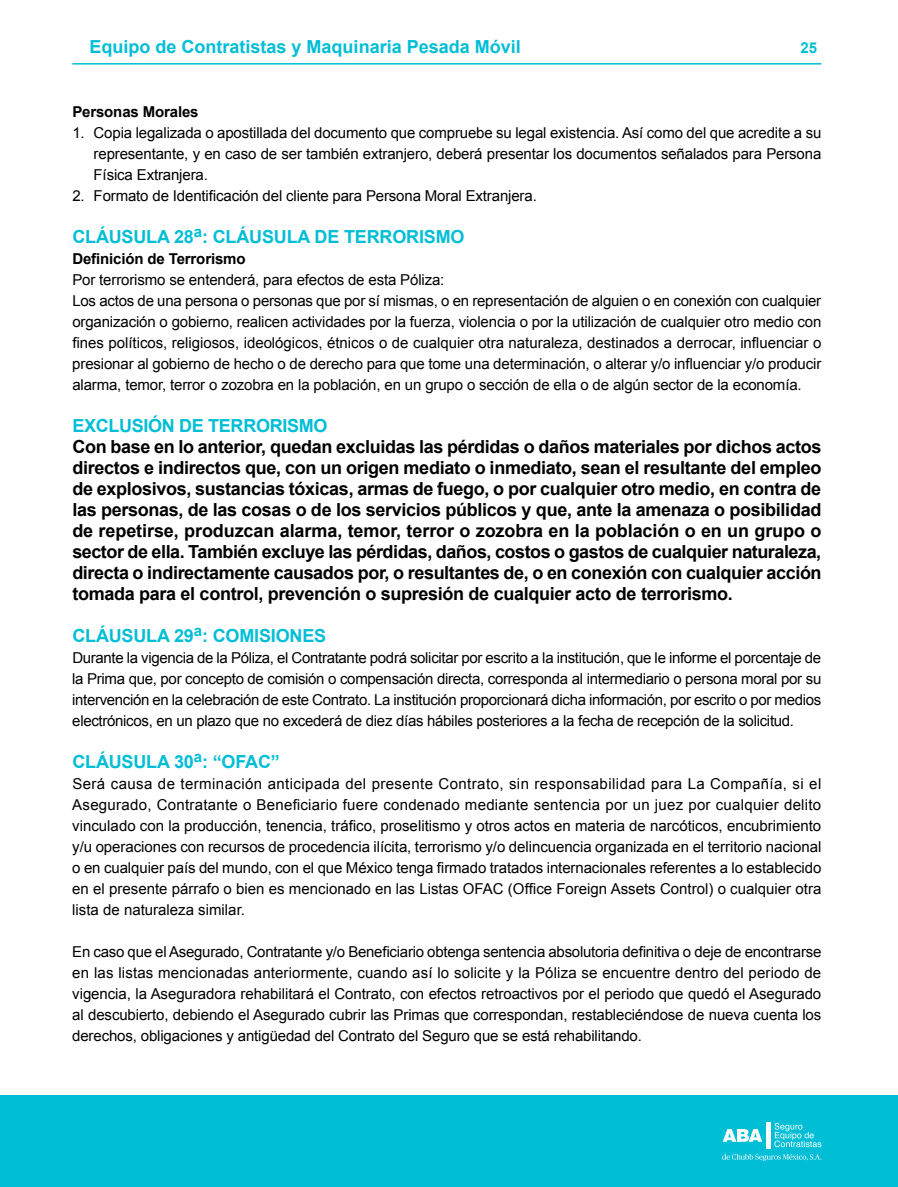
<style>
.page{position:relative;width:898px;height:1187px;background:#fff}
.page>*{position:absolute;margin:0;border:0;box-sizing:border-box;transform-origin:0 0}
.t1{font:700 18px/21px "Arial";letter-spacing:-.02em;color:#000;text-align:justify}
.t2{font:700 18px "Arial";letter-spacing:-.01em;color:#00bed6}
.t3{font:15px/21px "Arial";letter-spacing:-.01em;color:#000;text-align:justify}
.t4{font:700 15px "Arial";letter-spacing:-.01em;color:#000}
.t5{font:700 15px "Arial";color:#00bed6}
</style>
<div class="page">
<hr style="left:72px;top:63px;width:749px;height:2px;background:#00bed6">
<div style="left:0;top:1095px;width:897px;height:91px;background:#00bed6"></div>
<svg style="left:774px;top:1123px;width:47px;height:24px"></svg>
<svg style="left:723px;top:1129px;width:39px;height:12px"></svg>
<div style="left:765px;top:1121px;width:5px;height:27px;background:#fff"></div>
<svg style="left:722px;top:1153px;width:99px;height:7px"></svg>
<p class="t2" style="left:89px;top:34px;width:433px">Equipo de Contratistas y Maquinaria Pesada Móvil</p>
<p class="t5" style="left:800px;top:38px;width:18px">25</p>
<p class="t4" style="left:72px;top:101px;width:128px">Personas Morales</p>
<p class="t3" style="left:94px;top:122px;width:729px;text-indent:-21px">1. Copia legalizada o apostillada del documento que compruebe su legal existencia. Así como del que acredite a su representante, y en caso de ser también extranjero, deberá presentar los documentos señalados para Persona Física Extranjera.</p>
<p class="t3" style="left:72px;top:185px;width:466px">2. Formato de Identificación del cliente para Persona Moral Extranjera.</p>
<p class="t2" style="left:72px;top:224px;width:393px">CLÁUSULA 28<sup>a</sup>: CLÁUSULA DE TERRORISMO</p>
<p class="t4" style="left:72px;top:248px;width:175px">Definición de Terrorismo</p>
<p class="t3" style="left:72px;top:269px;width:750px;text-align:left">Por terrorismo se entenderá, para efectos de esta Póliza:<br>Los actos de una persona o personas que por sí mismas, o en representación de alguien o en conexión con cualquier organización o gobierno, realicen actividades por la fuerza, violencia o por la utilización de cualquier otro medio con fines políticos, religiosos, ideológicos, étnicos o de cualquier otra naturaleza, destinados a derrocar, influenciar o presionar al gobierno de hecho o de derecho para que tome una determinación, o alterar y/o influenciar y/o producir alarma, temor, terror o zozobra en la población, en un grupo o sección de ella o de algún sector de la economía.</p>
<p class="t2" style="left:72px;top:413px;width:256px">EXCLUSIÓN DE TERRORISMO</p>
<p class="t1" style="left:72px;top:436px;width:750px">Con base en lo anterior, quedan excluidas las pérdidas o daños materiales por dichos actos directos e indirectos que, con un origen mediato o inmediato, sean el resultante del empleo de explosivos, sustancias tóxicas, armas de fuego, o por cualquier otro medio, en contra de las personas, de las cosas o de los servicios públicos y que, ante la amenaza o posibilidad de repetirse, produzcan alarma, temor, terror o zozobra en la población o en un grupo o sector de ella. También excluye las pérdidas, daños, costos o gastos de cualquier naturaleza, directa o indirectamente causados por, o resultantes de, o en conexión con cualquier acción tomada para el control, prevención o supresión de cualquier acto de terrorismo.</p>
<p class="t2" style="left:72px;top:623px;width:255px">CLÁUSULA 29<sup>a</sup>: COMISIONES</p>
<p class="t3" style="left:72px;top:647px;width:750px">Durante la vigencia de la Póliza, el Contratante podrá solicitar por escrito a la institución, que le informe el porcentaje de la Prima que, por concepto de comisión o compensación directa, corresponda al intermediario o persona moral por su intervención en la celebración de este Contrato. La institución proporcionará dicha información, por escrito o por medios electrónicos, en un plazo que no excederá de diez días hábiles posteriores a la fecha de recepción de la solicitud.</p>
<p class="t2" style="left:72px;top:749px;width:209px">CLÁUSULA 30<sup>a</sup>: “OFAC”</p>
<p class="t3" style="left:72px;top:773px;width:750px">Será causa de terminación anticipada del presente Contrato, sin responsabilidad para La Compañía, si el Asegurado, Contratante o Beneficiario fuere condenado mediante sentencia por un juez por cualquier delito vinculado con la producción, tenencia, tráfico, proselitismo y otros actos en materia de narcóticos, encubrimiento y/u operaciones con recursos de procedencia ilícita, terrorismo y/o delincuencia organizada en el territorio nacional o en cualquier país del mundo, con el que México tenga firmado tratados internacionales referentes a lo establecido en el presente párrafo o bien es mencionado en las Listas OFAC (Office Foreign Assets Control) o cualquier otra lista de naturaleza similar.</p>
<p class="t3" style="left:72px;top:941px;width:750px">En caso que el Asegurado, Contratante y/o Beneficiario obtenga sentencia absolutoria definitiva o deje de encontrarse en las listas mencionadas anteriormente, cuando así lo solicite y la Póliza se encuentre dentro del periodo de vigencia, la Aseguradora rehabilitará el Contrato, con efectos retroactivos por el periodo que quedó el Asegurado al descubierto, debiendo el Asegurado cubrir las Primas que correspondan, restableciéndose de nueva cuenta los derechos, obligaciones y antigüedad del Contrato del Seguro que se está rehabilitando.</p>
</div>
